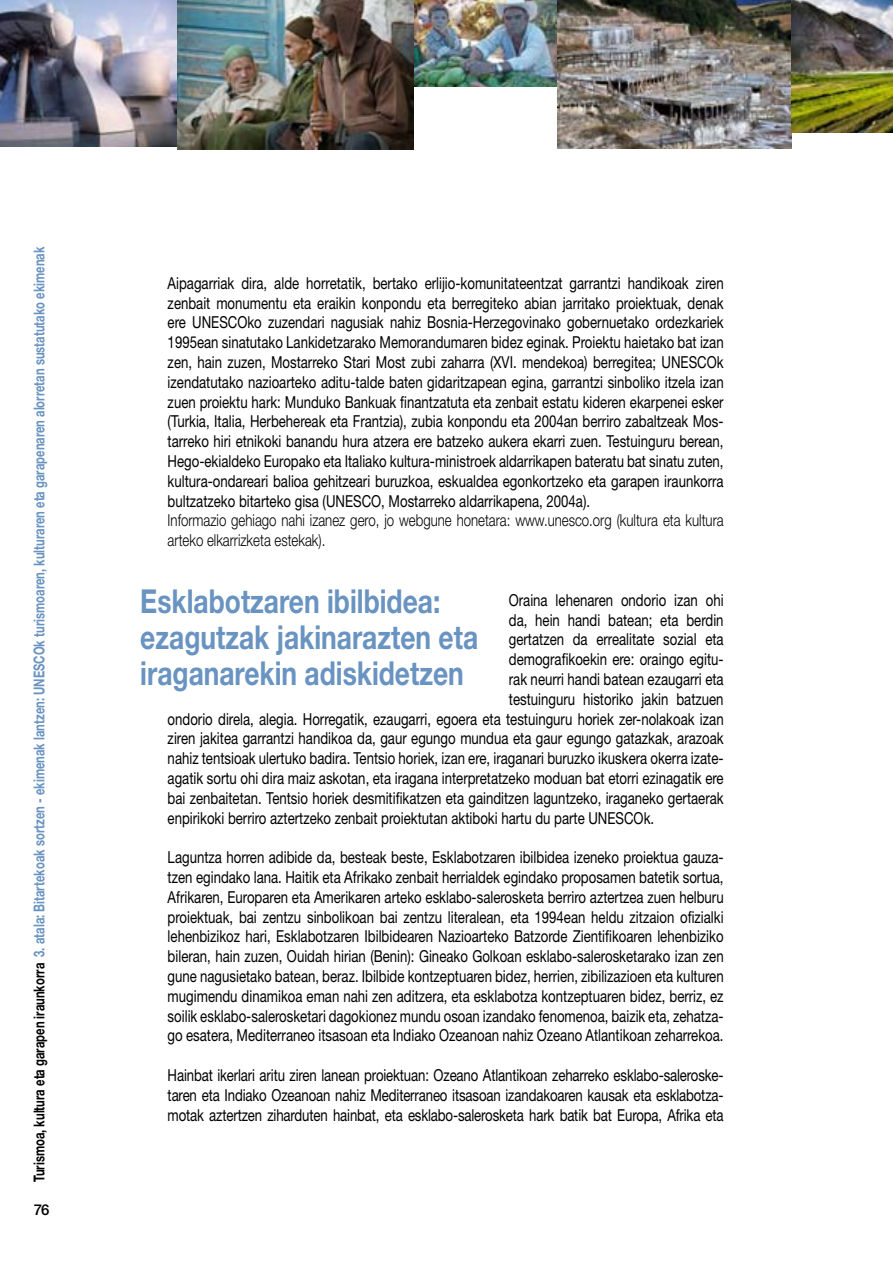
<style>
.page{position:relative;width:893px;height:1263px;background:#fff}
.page>*{position:absolute;margin:0;border:0;box-sizing:border-box;transform-origin:0 0}
.t1{font:700 33px/36px "Helvetica Neue LT Std";color:#6993c1;scale:.8 1}
.t2{font:16.5px/19.8px "Helvetica Neue LT Std";color:#000;text-align:justify;scale:.8 1}
.t3{font:300 16.5px/19.8px "Helvetica Neue LT Std";color:#000;scale:.8 1}
.t4{font:700 15px "Helvetica Neue LT Std";color:#6993c1;scale:.75 1}
.t5{font:500 15px "Helvetica Neue LT Std";color:#000}
.s1{color:#000}
</style>
<div class="page">
<img style="left:414px;top:0;width:144px;height:87px">
<img style="left:558px;top:0;width:233px;height:148px">
<img style="left:0;top:0;width:178px;height:146px">
<img style="left:791px;top:0;width:102px;height:133px">
<img style="left:178px;top:0;width:236px;height:149px">
<p class="t4" style="left:30px;top:1182px;width:1249px;rotate:-90deg"><span class="s1">Turismoa, kultura eta garapen iraunkorra</span> 3. atala: Bitartekoak sortzen - ekimenak lantzen: UNESCOk turismoaren, kulturaren eta garapenaren alorretan sustatutako ekimenak</p>
<p class="t5" style="left:34px;top:1200px;width:17px">76</p>
<p class="t2" style="left:168px;top:273px;width:696px">Aipagarriak dira, alde horretatik, bertako erlijio-komunitateentzat garrantzi handikoak ziren zenbait monumentu eta eraikin konpondu eta berregiteko abian jarritako proiektuak, denak ere UNESCOko zuzendari nagusiak nahiz Bosnia-Herzegovinako gobernuetako ordezkariek 1995ean sinatutako Lankidetzarako Memorandumaren bidez eginak. Proiektu haietako bat izan zen, hain zuzen, Mostarreko Stari Most zubi zaharra (XVI. mendekoa) berregitea; UNESCOk izendatutako nazioarteko aditu-talde baten gidaritzapean egina, garrantzi sinboliko itzela izan zuen proiektu hark: Munduko Bankuak finantzatuta eta zenbait estatu kideren ekarpenei esker (Turkia, Italia, Herbehereak eta Frantzia), zubia konpondu eta 2004an berriro zabaltzeak Mos&shy;tarreko hiri etnikoki banandu hura atzera ere batzeko aukera ekarri zuen. Testuinguru berean, Hego-ekialdeko Europako eta Italiako kultura-ministroek aldarrikapen bateratu bat sinatu zuten, kultura-ondareari balioa gehitzeari buruzkoa, eskualdea egonkortzeko eta garapen iraunkorra bultzatzeko bitarteko gisa (UNESCO, Mostarreko aldarrikapena, 2004a).</p>
<p class="t3" style="left:168px;top:510px;width:696px">Informazio gehiago nahi izanez gero, jo webgune honetara: www.unesco.org (kultura eta kultura arteko elkarrizketa estekak).</p>
<h1 class="t1" style="left:140px;top:582px;width:424px">Esklabotzaren ibilbidea: ezagutzak jakinarazten eta iraganarekin adiskidetzen</h1>
<p class="t2" style="left:509px;top:590px;width:270px">Oraina lehenaren ondorio izan ohi</p>
<p class="t2" style="left:509px;top:609px;width:270px">da, hein handi batean; eta berdin</p>
<p class="t2" style="left:509px;top:629px;width:270px">gertatzen da errealitate sozial eta</p>
<p class="t2" style="left:509px;top:649px;width:270px">demografikoekin ere: oraingo egitu-</p>
<p class="t2" style="left:509px;top:669px;width:270px">rak neurri handi batean ezaugarri eta</p>
<p class="t2" style="left:509px;top:689px;width:270px">testuinguru historiko jakin batzuen</p>
<p class="t2" style="left:168px;top:708px;width:696px">ondorio direla, alegia. Horregatik, ezaugarri, egoera eta testuinguru horiek zer-nolakoak izan</p>
<p class="t2" style="left:168px;top:728px;width:696px">ziren jakitea garrantzi handikoa da, gaur egungo mundua eta gaur egungo gatazkak, arazoak</p>
<p class="t2" style="left:168px;top:748px;width:696px">nahiz tentsioak ulertuko badira. Tentsio horiek, izan ere, iraganari buruzko ikuskera okerra izate-</p>
<p class="t2" style="left:168px;top:768px;width:697px">agatik sortu ohi dira maiz askotan, eta iragana interpretatzeko moduan bat etorri ezinagatik ere</p>
<p class="t2" style="left:168px;top:788px;width:696px">bai zenbaitetan. Tentsio horiek desmitifikatzen eta gainditzen laguntzeko, iraganeko gertaerak</p>
<p class="t2" style="left:168px;top:807px;width:610px">enpirikoki berriro aztertzeko zenbait proiektutan aktiboki hartu du parte UNESCOk.</p>
<p class="t2" style="left:168px;top:847px;width:696px">Laguntza horren adibide da, besteak beste, Esklabotzaren ibilbidea izeneko proiektua gauza&shy;tzen egindako lana. Haitik eta Afrikako zenbait herrialdek egindako proposamen batetik sortua, Afrikaren, Europaren eta Amerikaren arteko esklabo-salerosketa berriro aztertzea zuen helburu proiektuak, bai zentzu sinbolikoan bai zentzu literalean, eta 1994ean heldu zitzaion ofizialki lehenbizikoz hari, Esklabotzaren Ibilbidearen Nazioarteko Batzorde Zientifikoaren lehenbiziko bileran, hain zuzen, Ouidah hirian (Benin): Gineako Golkoan esklabo-salerosketarako izan zen gune nagusietako batean, beraz. Ibilbide kontzeptuaren bidez, herrien, zibilizazioen eta kulturen mugimendu dinamikoa eman nahi zen aditzera, eta esklabotza kontzeptuaren bidez, berriz, ez soilik esklabo-salerosketari dagokionez mundu osoan izandako fenomenoa, baizik eta, zehatza&shy;go esatera, Mediterraneo itsasoan eta Indiako Ozeanoan nahiz Ozeano Atlantikoan zeharrekoa.</p>
<p class="t2" style="left:168px;top:1065px;width:696px">Hainbat ikerlari aritu ziren lanean proiektuan: Ozeano Atlantikoan zeharreko esklabo-saleroske&shy;taren eta Indiako Ozeanoan nahiz Mediterraneo itsasoan izandakoaren kausak eta esklabotza&shy;motak aztertzen ziharduten hainbat, eta esklabo-salerosketa hark batik bat Europa, Afrika eta</p>
</div>
